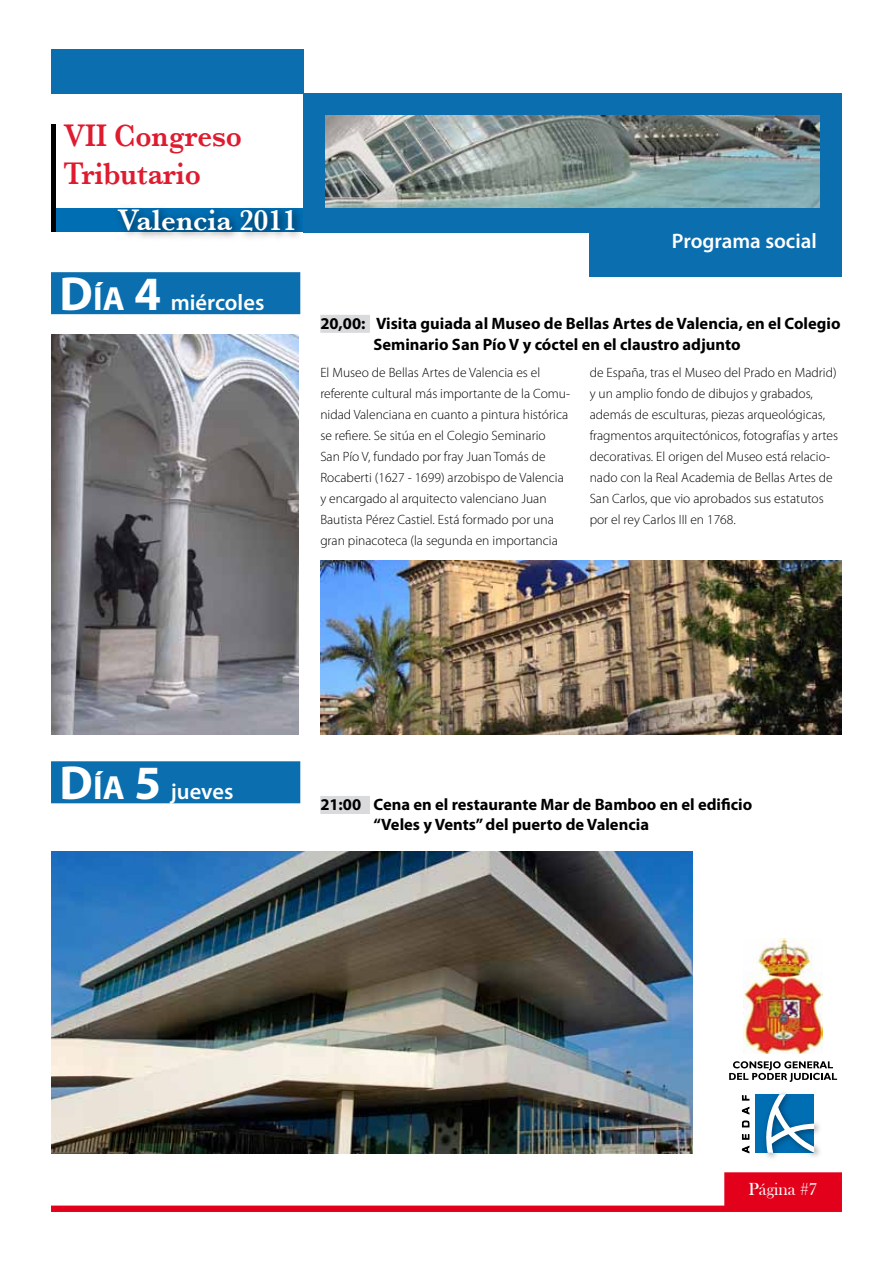
<style>
.page{position:relative;width:893px;height:1263px;background:#fff}
.page>*{position:absolute;margin:0;border:0;box-sizing:border-box;transform-origin:0 0}
.t1{font:600 31.95px/38.4px "Baskerville";color:#df1b2f;scale:.9 1}
.t2{font:600 30.45px "Baskerville";color:#fff;scale:.95 1}
.t3{font:600 22.5px "Myriad Pro";color:#fff}
.t4{font:600 21px "Myriad Pro";color:#fff}
.t5{font:18px "Bask Old Face";color:#fff}
.t6{font:700 16.5px/21.6px "Myriad Pro";color:#000}
.t7{font:300 13.5px/21px "Myriad Pro";color:#000}
.s1{font-weight:700;font-size:48px}
.s2{font-weight:700;font-size:33.6px}
</style>
<div class="page">
<img style="left:325px;top:115px;width:496px;height:93px">
<div style="left:756px;top:1094px;width:58px;height:59px;background:#006eb3"></div>
<img style="left:764px;top:1092px;width:56px;height:66px">
<svg style="left:766px;top:1094px;width:48px;height:59px"></svg>
<svg style="left:742px;top:1146px;width:7px;height:7px"></svg>
<svg style="left:742px;top:1134px;width:7px;height:5px"></svg>
<svg style="left:742px;top:1121px;width:7px;height:6px"></svg>
<svg style="left:742px;top:1107px;width:7px;height:7px"></svg>
<svg style="left:742px;top:1095px;width:7px;height:5px"></svg>
<img style="left:744px;top:939px;width:78px;height:115px">
<svg style="left:729px;top:1061px;width:108px;height:21px"></svg>
<div style="left:52px;top:209px;width:252px;height:23px;background:#006eb3"></div>
<hr style="left:52px;top:124px;width:4px;height:108px;background:#000">
<img style="left:108px;top:207px;width:203px;height:31px">
<svg style="left:51px;top:1172px;width:791px;height:40px"></svg>
<div style="left:303px;top:94px;width:539px;height:21px;background:#0a6eaf"></div>
<div style="left:303px;top:208px;width:539px;height:24px;background:#0a6eaf"></div>
<div style="left:303px;top:94px;width:22px;height:138px;background:#0a6eaf"></div>
<div style="left:821px;top:94px;width:21px;height:138px;background:#0a6eaf"></div>
<div style="left:590px;top:232px;width:252px;height:44px;background:#0a6eaf"></div>
<div style="left:51px;top:49px;width:252px;height:45px;background:#0a6eaf"></div>
<div style="left:51px;top:272px;width:249px;height:42px;background:#0a6eaf"></div>
<div style="left:51px;top:761px;width:249px;height:42px;background:#0a6eaf"></div>
<div style="left:320px;top:315px;width:50px;height:18px;background:#d9dadb"></div>
<div style="left:320px;top:796px;width:50px;height:18px;background:#d9dadb"></div>
<img style="left:51px;top:334px;width:247px;height:401px">
<img style="left:320px;top:560px;width:522px;height:175px">
<img style="left:51px;top:851px;width:641px;height:302px">
<h1 class="t1" style="left:63px;top:116px;width:200px">VII Congreso<br>Tributario</h1>
<h2 class="t2" style="left:117px;top:203px;width:191px">Valencia 2011</h2>
<h3 class="t3" style="left:60px;top:290px;width:206px"><span class="s1">D</span><span class="s2">ía</span> <span class="s1">4</span> miércoles</h3>
<h3 class="t4" style="left:672px;top:229px;width:146px">Programa social</h3>
<p class="t6" style="left:373px;top:312px;width:469px;text-indent:-53px">20,00: Visita guiada al Museo de Bellas Artes de Valencia, en el Colegio<br>Seminario San Pío V y cóctel en el claustro adjunto</p>
<p class="t7" style="left:320px;top:362px;width:251px">El Museo de Bellas Artes de Valencia es el referente cultural más importante de la Comu&shy;nidad Valenciana en cuanto a pintura histórica se refiere. Se sitúa en el Colegio Seminario<br>San Pío V, fundado por fray Juan Tomás de Rocaberti (1627 - 1699) arzobispo de Valencia y encargado al arquitecto valenciano Juan Bautista Pérez Castiel. Está formado por una gran pinacoteca (la segunda en importancia</p>
<p class="t7" style="left:590px;top:362px;width:250px">de España, tras el Museo del Prado en Madrid) y un amplio fondo de dibujos y grabados, además de esculturas, piezas arqueológicas, fragmentos arquitectónicos, fotografías y artes decorativas. El origen del Museo está relacio&shy;nado con la Real Academia de Bellas Artes de San Carlos, que vio aprobados sus estatutos por el rey Carlos III en 1768.</p>
<h3 class="t3" style="left:60px;top:779px;width:175px"><span class="s1">D</span><span class="s2">ía</span> <span class="s1">5</span> jueves</h3>
<p class="t6" style="left:373px;top:794px;width:380px;line-height:20.2px;text-indent:-53px">21:00 Cena en el restaurante Mar de Bamboo en el edificio “Veles y Vents” del puerto de Valencia</p>
<h3 class="t5" style="left:749px;top:1179px;width:71px">Página #7</h3>
</div>
